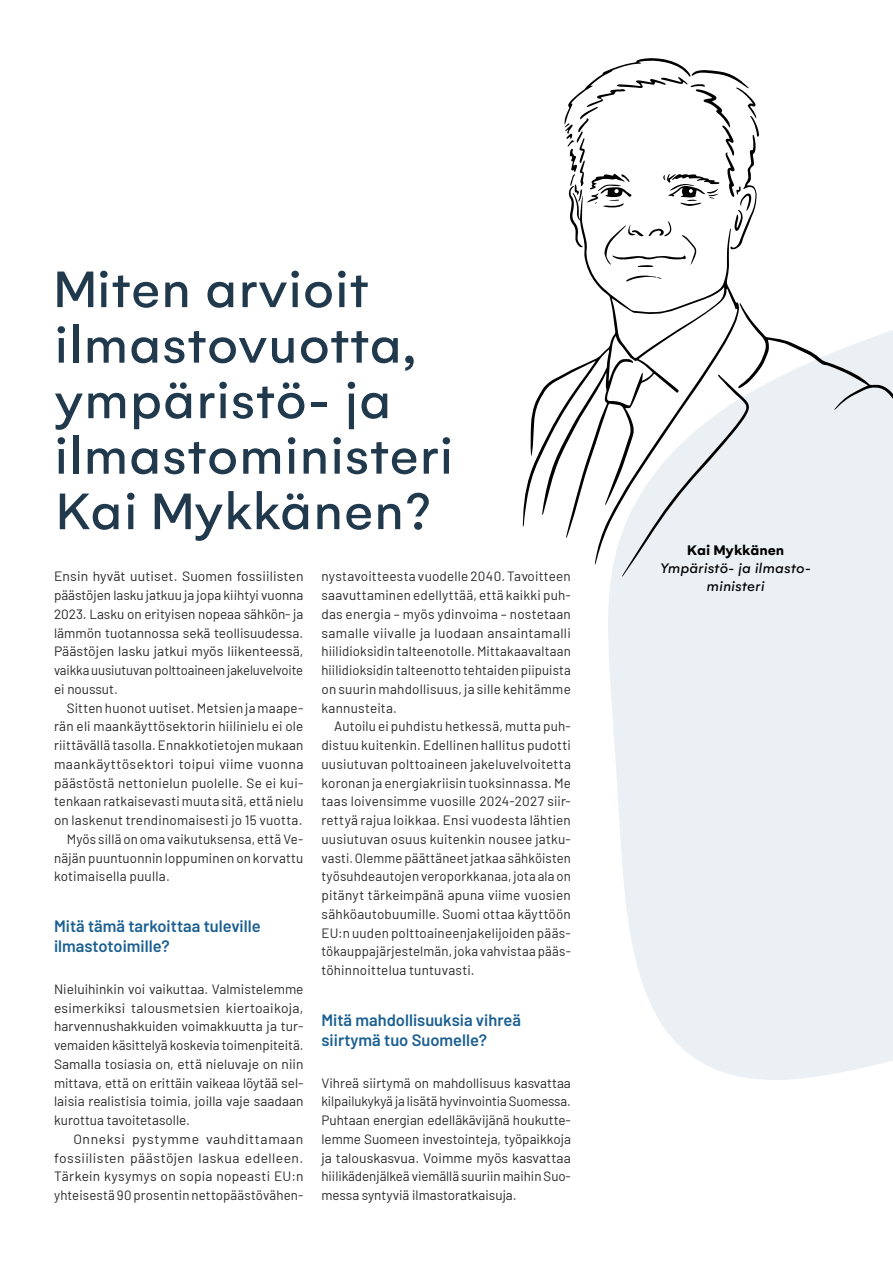
<style>
.page{position:relative;width:893px;height:1263px;background:#fff}
.page>*{position:absolute;margin:0;border:0;box-sizing:border-box;transform-origin:0 0}
.H1_otsikko{font:55.5px/55.5px "Gelion";color:#20394d}
.Kysymys{font:600 16.5px/19.5px "Barlow";color:#1b6092}
.Haastateltavan_nim{font:italic 15px/18px "Gelion";letter-spacing:-.01em;color:#000;text-align:center}
.p__leipis_sis{font:13.5px/18.8px "Barlow";letter-spacing:.015em;color:#292829;text-align:justify}
.p__leipis_ei_sis{font:13.5px/18.8px "Barlow";color:#292829;text-align:justify}
.s1{font-weight:700;font-style:normal}
</style>
<div class="page">
<svg style="left:608px;top:565px;width:285px;height:515px;background:#ebf1f4"></svg>
<svg style="left:523px;top:267px;width:215px;height:298px"></svg>
<svg style="left:622px;top:303px;width:271px;height:288px"></svg>
<svg style="left:626px;top:275px;width:35px;height:7px"></svg>
<svg style="left:564px;top:58px;width:195px;height:209px"></svg>
<h1 class="H1_otsikko" style="left:54px;top:262px;width:401px">Miten arvioit ilmastovuotta, ympäristö- ja ilmastoministeri<br>Kai Mykkänen?</h1>
<p class="p__leipis_ei_sis" style="left:54px;top:566px;width:251px">Ensin hyvät uutiset. Suomen fossiilisten päästöjen lasku jatkuu ja jopa kiihtyi vuonna 2023. Lasku on erityisen nopeaa sähkön- ja lämmön tuotannossa sekä teollisuudessa.<br>Päästöjen lasku jatkui myös liikenteessä, vaikka uusiutuvan polttoaineen jakeluvelvoite ei noussut.</p>
<p class="p__leipis_sis" style="left:54px;top:697px;width:251px;text-indent:13px">Sitten huonot uutiset. Metsien ja maape&shy;rän eli maankäyttösektorin hiilinielu ei ole riittävällä tasolla. Ennakkotietojen mukaan maankäyttösektori toipui viime vuonna päästöstä nettonielun puolelle. Se ei kui&shy;tenkaan ratkaisevasti muuta sitä, että nielu on laskenut trendinomaisesti jo 15 vuotta.</p>
<p class="p__leipis_sis" style="left:54px;top:828px;width:251px;text-indent:13px">Myös sillä on oma vaikutuksensa, että Ve&shy;näjän puuntuonnin loppuminen on korvattu kotimaisella puulla.</p>
<p class="Kysymys" style="left:54px;top:915px;width:208px">Mitä tämä tarkoittaa tuleville ilmastotoimille?</p>
<p class="p__leipis_ei_sis" style="left:54px;top:978px;width:251px">Nieluihinkin voi vaikuttaa. Valmistelemme esimerkiksi talousmetsien kiertoaikoja, harvennushakkuiden voimakkuutta ja tur&shy;vemaiden käsittelyä koskevia toimenpiteitä.<br>Samalla tosiasia on, että nieluvaje on niin mittava, että on erittäin vaikeaa löytää sel&shy;laisia realistisia toimia, joilla vaje saadaan kurottua tavoitetasolle.</p>
<p class="p__leipis_sis" style="left:54px;top:1128px;width:251px;text-indent:19px">Onneksi pystymme vauhdittamaan fossiilisten päästöjen laskua edelleen.<br>Tärkein kysymys on sopia nopeasti EU:n yhteisestä 90 prosentin nettopäästövähen-</p>
<p class="p__leipis_sis" style="left:321px;top:566px;width:251px">nystavoitteesta vuodelle 2040. Tavoitteen saavuttaminen edellyttää, että kaikki puh&shy;das energia – myös ydinvoima – nostetaan samalle viivalle ja luodaan ansaintamalli hiilidioksidin talteenotolle. Mittakaavaltaan hiilidioksidin talteenotto tehtaiden piipuista on suurin mahdollisuus, ja sille kehitämme kannusteita.</p>
<p class="p__leipis_sis" style="left:321px;top:716px;width:251px;text-indent:13px">Autoilu ei puhdistu hetkessä, mutta puh&shy;distuu kuitenkin. Edellinen hallitus pudotti uusiutuvan polttoaineen jakeluvelvoitetta koronan ja energiakriisin tuoksinnassa. Me taas loivensimme vuosille 2024-2027 siir&shy;rettyä rajua loikkaa. Ensi vuodesta lähtien uusiutuvan osuus kuitenkin nousee jatku&shy;vasti. Olemme päättäneet jatkaa sähköisten työsuhdeautojen veroporkkanaa, jota ala on pitänyt tärkeimpänä apuna viime vuosien sähköautobuumille. Suomi ottaa käyttöön EU:n uuden polttoaineenjakelijoiden pääs&shy;tökauppajärjestelmän, joka vahvistaa pääs&shy;töhinnoittelua tuntuvasti.</p>
<p class="Kysymys" style="left:321px;top:1009px;width:201px">Mitä mahdollisuuksia vihreä siirtymä tuo Suomelle?</p>
<p class="p__leipis_ei_sis" style="left:321px;top:1072px;width:251px">Vihreä siirtymä on mahdollisuus kasvattaa kilpailukykyä ja lisätä hyvinvointia Suomessa.<br>Puhtaan energian edelläkävijänä houkutte&shy;lemme Suomeen investointeja, työpaikkoja ja talouskasvua. Voimme myös kasvattaa hiilikädenjälkeä viemällä suuriin maihin Suo&shy;messa syntyviä ilmastoratkaisuja.</p>
<p class="Haastateltavan_nim" style="left:660px;top:541px;width:152px"><span class="s1">Kai Mykkänen<br></span>Ympäristö- ja ilmasto&shy;ministeri</p>
</div>
